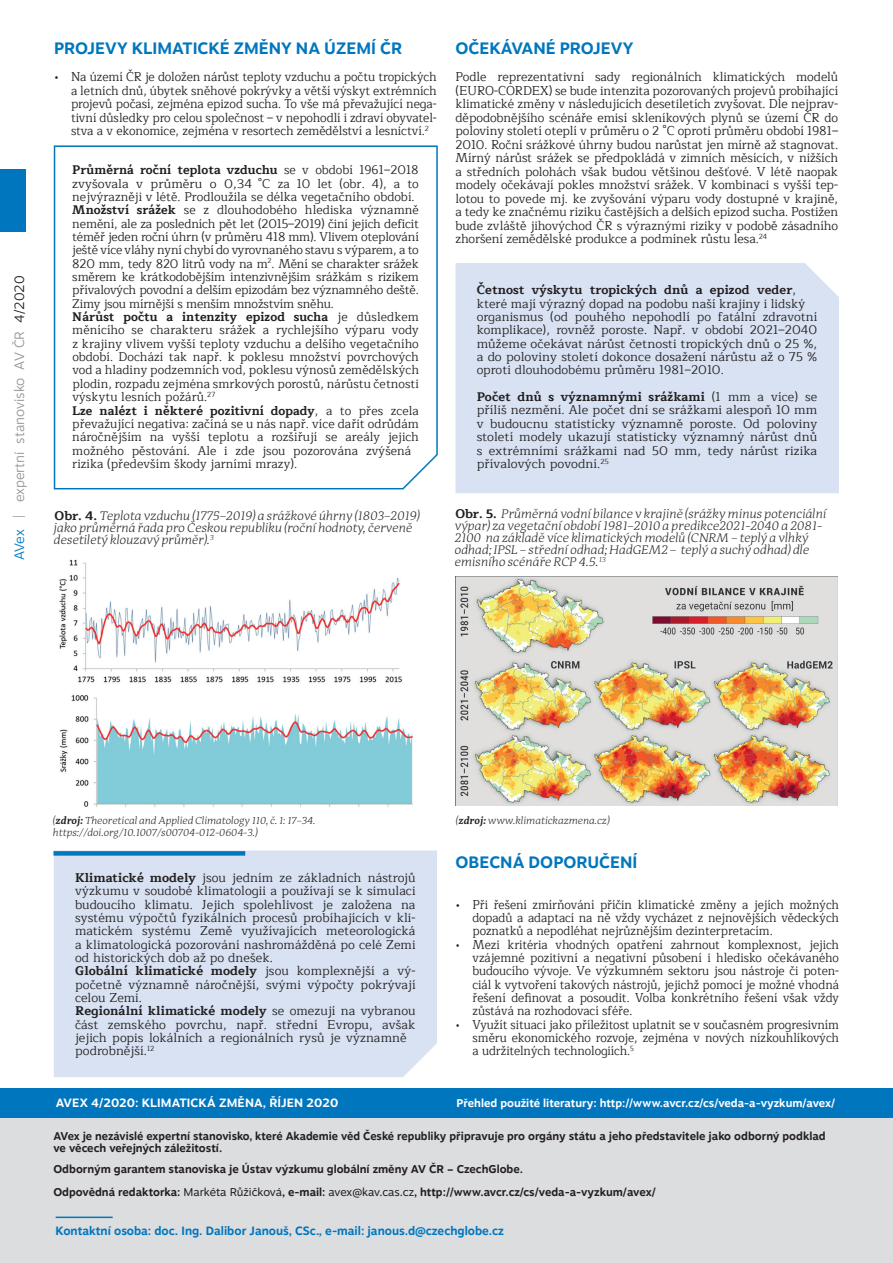
<style>
.page{position:relative;width:893px;height:1263px;background:#fff}
.page>*{position:absolute;margin:0;border:0;box-sizing:border-box;transform-origin:0 0}
.t1{font:700 16.5px "Motiva Sans";color:#0076be}
.t2{font:300 13.5px "Motiva Sans";color:#939598}
.t3{font:12.75px/13.4px "Maitree";color:#231f20;text-align:justify}
.t4{font:12.75px/13.5px "Maitree";color:#231f20;text-align:justify;scale:.96 1}
.t5{font:12.75px/13.4px "Maitree";color:#231f20;text-align:justify;scale:.93 1}
.t6{font:italic 300 12.75px/12px "Adagio Serif";color:#231f20}
.t7{font:12.6px/13.4px "Maitree";letter-spacing:.01em;color:#231f20;scale:.96 1}
.t8{font:12.6px/13.4px "Maitree";letter-spacing:.01em;color:#231f20}
.t9{font:700 12px "Motiva Sans";color:#0076be}
.t10{font:700 12px "Motiva Sans";letter-spacing:.01em;color:#fff}
.t11{font:700 11.25px/12px "Motiva Sans";color:#231f20}
.t12{font:700 11.25px "Motiva Sans";color:#fff}
.t13{font:italic 300 10.5px "Adagio Serif";color:#231f20}
.s1{color:#0076be}
.s2{color:#231f20}
.s3{font-weight:700}
.s4{font-family:"Maitree";font-weight:700;font-style:normal}
.s5{font-weight:600}
.s6{font-weight:400}
</style>
<div class="page">
<div style="left:0;top:170px;width:26px;height:62px;background:#0076be"></div>
<div style="left:0;top:1103px;width:893px;height:160px;background:#dcdddf"></div>
<div style="left:0;top:1088px;width:893px;height:30px;background:#0076be"></div>
<hr style="left:56px;top:1216px;width:57px;height:2px;background:#0076be">
<div style="left:54px;top:850px;width:383px;height:227px;background:#d8e2f2"></div>
<div style="left:54px;top:851px;width:191px;height:5px;background:#0076be"></div>
<svg style="left:53px;top:145px;width:385px;height:345px"></svg>
<img style="left:59px;top:559px;width:354px;height:248px">
<div style="left:455px;top:263px;width:384px;height:230px;background:#d8e2f2"></div>
<img style="left:455px;top:577px;width:383px;height:229px">
<p class="t2" style="left:10px;top:560px;width:286px;rotate:-90deg"><span class="s1">AVex</span> | expertní stanovisko AV ČR <span class="s2">4/2020</span></p>
<h1 class="t1" style="left:54px;top:36px;width:349px">PROJEVY KLIMATICKÉ ZMĚNY NA ÚZEMÍ ČR</h1>
<p class="t3" style="left:71px;top:70px;width:367px;text-indent:-17px">• Na území ČR je doložen nárůst teploty vzduchu a počtu tropických a letních dnů, úbytek sněhové pokrývky a větší výskyt extrémních projevů počasí, zejména epizod sucha. To vše má převažující nega&shy;tivní důsledky pro celou společnost – v nepohodlí i zdraví obyvatel&shy;stva a v ekonomice, zejména v resortech zemědělství a lesnictví.<sup>2</sup></p>
<p class="t7" style="left:72px;top:163px;width:363px"><span class="s3">Průměrná roční teplota vzduchu</span> se v období 1961–2018 zvyšovala v průměru o 0,34 °C za 10 let (obr. 4), a to nejvýrazněji v létě. Prodloužila se délka vegetačního období.<br><span class="s3">Množství srážek</span> se z dlouhodobého hlediska významně nemění, ale za posledních pět let (2015–2019) činí jejich deficit téměř jeden roční úhrn (v průměru 418 mm). Vlivem oteplování ještě více vláhy nyní chybí do vyrovnaného stavu s výparem, a to 820 mm, tedy 820 litrů vody na m<sup>2</sup>. Mění se charakter srážek směrem ke krátkodobějším intenzivnějšim srážkám s rizikem přívalových povodní a delším epizodám bez významného deště.<br>Zimy jsou mírnější s menším množstvím sněhu.<br><span class="s3">Nárůst počtu a intenzity epizod sucha</span> je důsledkem měnícího se charakteru srážek a rychlejšího výparu vody z krajiny vlivem vyšší teploty vzduchu a delšího vegetačního období. Dochází tak např. k poklesu množství povrchových vod a hladiny podzemních vod, poklesu výnosů zemědělských plodin, rozpadu zejména smrkových porostů, nárůstu četnosti výskytu lesních požárů.<sup>27<br></sup><span class="s3">Lze nalézt i některé pozitivní dopady</span>, a to přes zcela převažující negativa: začíná se u nás např. více dařit odrůdám náročnějším na vyšší teplotu a rozšiřují se areály jejich možného pěstování. Ale i zde jsou pozorována zvýšená rizika (především škody jarními mrazy).</p>
<p class="t6" style="left:55px;top:510px;width:367px"><span class="s4">Obr. 4.</span> Teplota vzduchu (1775–2019) a srážkové úhrny (1803–2019) jako průměrná řada pro Českou republiku (roční hodnoty, červeně desetiletý klouzavý průměr).<sup>3</sup></p>
<h1 class="t1" style="left:456px;top:36px;width:179px">OČEKÁVANÉ PROJEVY</h1>
<p class="t4" style="left:455px;top:70px;width:400px">Podle reprezentativní sady regionálních klimatických modelů (EURO-CORDEX) se bude intenzita pozorovaných projevů probíhající klimatické změny v následujících desetiletích zvyšovat. Dle nejprav&shy;děpodobnějšího scénáře emisí skleníkových plynů se území ČR do poloviny století oteplí v průměru o 2 °C oproti průměru období 1981– 2010. Roční srážkové úhrny budou narůstat jen mírně až stagnovat.<br>Mírný nárůst srážek se předpokládá v zimních měsících, v nižších a středních polohách však budou většinou dešťové. V létě naopak modely očekávají pokles množství srážek. V kombinaci s vyšší tep&shy;lotou to povede mj. ke zvyšování výparu vody dostupné v krajině, a tedy ke značnému riziku častějších a delších epizod sucha. Postižen bude zvláště jihovýchod ČR s výraznými riziky v podobě zásadního zhoršení zemědělské produkce a podmínek růstu lesa.<sup>24</sup></p>
<p class="t8" style="left:477px;top:284px;width:342px"><span class="s3">Četnost výskytu tropických dnů a epizod veder</span>, které mají výrazný dopad na podobu naší krajiny i lidský organismus (od pouhého nepohodlí po fatální zdravotní komplikace), rovněž poroste. Např. v období 2021–2040 můžeme očekávat nárůst četnosti tropických dnů o 25 %, a do poloviny století dokonce dosažení nárůstu až o 75 % oproti dlouhodobému průměru 1981–2010.</p>
<p class="t8" style="left:477px;top:390px;width:342px;text-align:justify"><span class="s3">Počet dnů s významnými srážkami</span> (1 mm a více) se příliš nezmění. Ale počet dní se srážkami alespoň 10 mm v budoucnu statisticky významně poroste. Od poloviny století modely ukazují statisticky významný nárůst dnů s extrémními srážkami nad 50 mm, tedy nárůst rizika přívalových povodní.<sup>25</sup></p>
<p class="t6" style="left:455px;top:507px;width:373px"><span class="s4">Obr. 5.</span> Průměrná vodní bilance v krajině (srážky minus potenciální výpar) za vegetační období 1981–2010 a predikce2021-2040 a 2081- 2100 na základě více klimatických modelů (CNRM – teplý a vlhký odhad; IPSL – střední odhad; HadGEM2 – teplý a suchý odhad) dle emisního scénáře RCP 4.5.<sup>13</sup></p>
<p class="t13" style="left:54px;top:814px;width:264px">(<span class="s5">zdroj:</span> Theoretical and Applied Climatology 110, č. 1: 17–34.</p>
<p class="t13" style="left:457px;top:814px;width:155px">(<span class="s5">zdroj:</span> www.klimatickazmena.cz)</p>
<p class="t13" style="left:54px;top:826px;width:206px">https://doi.org/10.1007/s00704-012-0604-3.)</p>
<p class="t3" style="left:75px;top:871px;width:342px;text-align:left"><span class="s3">Klimatické modely</span> jsou jedním ze základních nástrojů výzkumu v soudobé klimatologii a používají se k simulaci budoucího klimatu. Jejich spolehlivost je založena na systému výpočtů fyzikálních procesů probíhajících v kli&shy;matickém systému Země využívajících meteorologická a klimatologická pozorování nashromážděná po celé Zemi od historických dob až po dnešek.<br><span class="s3">Globální klimatické modely</span> jsou komplexnější a vý&shy;početně významně náročnější, svými výpočty pokrývají celou Zemi.<br><span class="s3">Regionální klimatické modely</span> se omezují na vybranou část zemského povrchu, např. střední Evropu, avšak jejich popis lokálních a regionálních rysů je významně podrobnější.<sup>12</sup></p>
<p class="t10" style="left:56px;top:1094px;width:284px">AVEX 4/2020: KLIMATICKÁ ZMĚNA, ŘÍJEN 2020</p>
<h1 class="t1" style="left:456px;top:850px;width:183px">OBECNÁ DOPORUČENÍ</h1>
<p class="t3" style="left:472px;top:898px;width:368px;text-indent:-17px">• Při řešení zmírňování příčin klimatické změny a jejích možných dopadů a adaptací na ně vždy vycházet z nejnovějších vědeckých poznatků a nepodléhat nejrůznějším dezinterpretacím.</p>
<p class="t5" style="left:472px;top:938px;width:396px;text-indent:-17px">• Mezi kritéria vhodných opatření zahrnout komplexnost, jejich vzájemné pozitivní a negativní působení i hledisko očekávaného budoucího vývoje. Ve výzkumném sektoru jsou nástroje či poten&shy;ciál k vytvoření takových nástrojů, jejichž pomocí je možné vhodná řešení definovat a posoudit. Volba konkrétního řešení však vždy zůstává na rozhodovací sféře.</p>
<p class="t5" style="left:473px;top:1018px;width:396px;text-indent:-17px">• Využít situaci jako příležitost uplatnit se v současném progresivním směru ekonomického rozvoje, zejména v nových nízkouhlíkových a udržitelných technologiích.<sup>5</sup></p>
<p class="t12" style="left:457px;top:1094px;width:380px">Přehled použité literatury: http://www.avcr.cz/cs/veda-a-vyzkum/avex/</p>
<p class="t11" style="left:54px;top:1130px;width:774px">AVex je nezávislé expertní stanovisko, které Akademie věd České republiky připravuje pro orgány státu a jeho představitele jako odborný podklad ve věcech veřejných záležitostí.</p>
<p class="t11" style="left:54px;top:1157px;width:604px;line-height:22.5px">Odborným garantem stanoviska je Ústav výzkumu globální změny AV ČR – CzechGlobe.<br>Odpovědná redaktorka: <span class="s6">Markéta Růžičková</span>, e-mail: <span class="s6">avex@kav.cas.cz</span>, http://www.avcr.cz/cs/veda-a-vyzkum/avex/</p>
<p class="t9" style="left:56px;top:1222px;width:450px">Kontaktní osoba: doc. Ing. Dalibor Janouš, CSc., e-mail: janous.d@czechglobe.cz</p>
</div>
